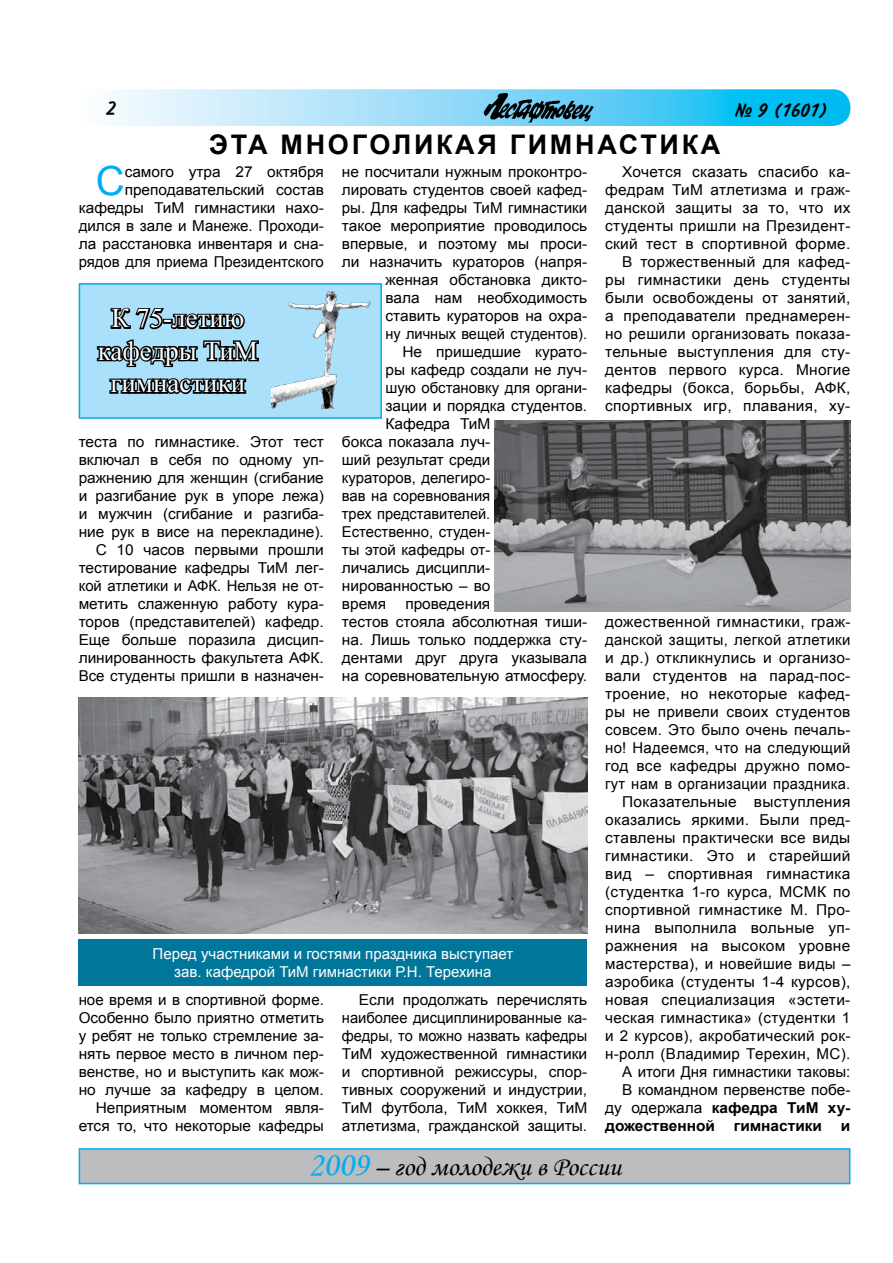
<style>
.page{position:relative;width:893px;height:1263px;background:#fff}
.page>*{position:absolute;margin:0;border:0;box-sizing:border-box;transform-origin:0 0}
.t1{font:40.2px "Arial";color:#00adef}
.t2{font:27px/32.4px "Times New Roman";color:#fff;text-align:center}
.t3{font:27px "Monotype Corsiva";color:#000}
.t4{font:700 27px "Arial";letter-spacing:.1em;color:#000}
.t5{font:19.5px "Inform CTT";color:#000}
.t6{font:15px/18px "Arial";color:#000;text-align:right}
.t7{font:15px/18px "Arial";letter-spacing:.02em;color:#000;text-align:right}
.t8{font:15px/18px "Arial";color:#fff;text-align:center}
.t9{font:700 15px "Arial";color:#000}
.s1{font-weight:400}
.s2{font-size:34.5px;color:#00adef}
</style>
<div class="page">
<svg style="left:79px;top:89px;width:771px;height:37px;background:#85daf8"></svg>
<img style="left:482px;top:93px;width:113px;height:29px">
<div style="left:79px;top:1149px;width:771px;height:34px;background:#bcbdbf"></div>
<div style="left:79px;top:1148px;width:771px;height:36px;border:2px solid #00adef"></div>
<img style="left:79px;top:697px;width:508px;height:237px">
<div style="left:79px;top:939px;width:508px;height:47px;background:#00769b"></div>
<div style="left:79px;top:284px;width:302px;height:134px;background:#aae0fa"></div>
<svg style="left:96px;top:307px;width:163px;height:88px"></svg>
<div style="left:79px;top:283px;width:303px;height:136px;border:2px solid #00adef"></div>
<img style="left:271px;top:291px;width:99px;height:118px">
<img style="left:495px;top:420px;width:355px;height:192px">
<h3 class="t5" style="left:106px;top:98px;width:11px">2</h3>
<h3 class="t5" style="left:735px;top:99px;width:94px">¹ 9 (1601)</h3>
<h2 class="t4" style="left:209px;top:127px;width:513px">ЭТА МНОГОЛИКАЯ ГИМНАСТИКА</h2>
<h1 class="t1" style="left:96px;top:154px;width:30px">С</h1>
<p class="t6" style="left:79px;top:163px;width:247px">самого утра 27 октября преподавательский состав кафедры ТиМ гимнастики нахо&shy;дился в зале и Манеже. Проходи&shy;ла расстановка инвентаря и сна&shy;рядов для приема Президентского</p>
<h2 class="t2" style="left:98px;top:302px;width:162px">К 75-летию кафедры ТиМ гимнастики</h2>
<p class="t6" style="left:79px;top:433px;width:247px">теста по гимнастике. Этот тест включал в себя по одному уп&shy;ражнению для женщин (сгибание и разгибание рук в упоре лежа) и мужчин (сгибание и разгиба&shy;ние рук в висе на перекладине).<br>С 10 часов первыми прошли тестирование кафедры ТиМ лег&shy;кой атлетики и АФК. Нельзя не от&shy;метить слаженную работу кура&shy;торов (представителей) кафедр.<br>Еще больше поразила дисцип&shy;линированность факультета АФК.<br>Все студенты пришли в назначен-</p>
<p class="t6" style="left:342px;top:163px;width:247px">не посчитали нужным проконтро-</p>
<p class="t6" style="left:342px;top:181px;width:247px">лировать студентов своей кафед-</p>
<p class="t6" style="left:342px;top:199px;width:247px">ры. Для кафедры ТиМ гимнастики</p>
<p class="t6" style="left:342px;top:217px;width:247px">такое мероприятие проводилось</p>
<p class="t6" style="left:342px;top:235px;width:247px">впервые, и поэтому мы проси-</p>
<p class="t6" style="left:342px;top:253px;width:247px">ли назначить кураторов (напря-</p>
<p class="t6" style="left:385px;top:271px;width:203px">женная обстановка дикто-</p>
<p class="t6" style="left:385px;top:289px;width:203px">вала нам необходимость</p>
<p class="t6" style="left:385px;top:307px;width:203px">ставить кураторов на охра-</p>
<p class="t6" style="left:385px;top:325px;width:203px">ну личных вещей студентов).</p>
<p class="t6" style="left:402px;top:343px;width:186px">Не пришедшие курато-</p>
<p class="t6" style="left:385px;top:361px;width:203px">ры кафедр создали не луч-</p>
<p class="t6" style="left:385px;top:379px;width:203px">шую обстановку для органи-</p>
<p class="t6" style="left:385px;top:397px;width:203px">зации и порядка студентов.</p>
<p class="t6" style="left:385px;top:415px;width:106px">Кафедра ТиМ</p>
<p class="t6" style="left:342px;top:433px;width:150px">бокса показала луч-</p>
<p class="t6" style="left:342px;top:451px;width:150px">ший результат среди</p>
<p class="t6" style="left:342px;top:469px;width:150px">кураторов, делегиро-</p>
<p class="t6" style="left:342px;top:487px;width:150px">вав на соревнования</p>
<p class="t6" style="left:342px;top:505px;width:150px">трех представителей.</p>
<p class="t6" style="left:342px;top:523px;width:150px">Естественно, студен-</p>
<p class="t6" style="left:342px;top:541px;width:150px">ты этой кафедры от-</p>
<p class="t6" style="left:342px;top:559px;width:150px">личались дисципли-</p>
<p class="t6" style="left:342px;top:577px;width:150px">нированностью – во</p>
<p class="t6" style="left:342px;top:595px;width:46px">время</p>
<p class="t6" style="left:342px;top:595px;width:247px;text-align:left;text-indent:63px">проведения<br>тестов стояла абсолютная тиши&shy;на. Лишь только поддержка сту&shy;дентами друг друга указывала на соревновательную атмосферу.</p>
<p class="t8" style="left:153px;top:945px;width:362px">Перед участниками и гостями праздника выступает зав. кафедрой ТиМ гимнастики Р.Н. Терехина</p>
<p class="t6" style="left:79px;top:991px;width:247px">ное время и в спортивной форме.<br>Особенно было приятно отметить у ребят не только стремление за&shy;нять первое место в личном пер&shy;венстве, но и выступить как мож&shy;но лучше за кафедру в целом.<br>Неприятным моментом явля&shy;ется то, что некоторые кафедры</p>
<p class="t6" style="left:342px;top:991px;width:247px;text-align:justify;text-indent:17px">Если продолжать перечислять наиболее дисциплинированные ка&shy;федры, то можно назвать кафедры ТиМ художественной гимнастики и спортивной режиссуры, спор&shy;тивных сооружений и индустрии, ТиМ футбола, ТиМ хоккея, ТиМ атлетизма, гражданской защиты.</p>
<p class="t7" style="left:605px;top:163px;width:247px">Хочется сказать спасибо ка&shy;федрам ТиМ атлетизма и граж&shy;данской защиты за то, что их студенты пришли на Президент&shy;ский тест в спортивной форме.<br>В торжественный для кафед&shy;ры гимнастики день студенты были освобождены от занятий, а преподаватели преднамерен&shy;но решили организовать показа&shy;тельные выступления для сту&shy;дентов первого курса. Многие кафедры (бокса, борьбы, АФК, спортивных игр, плавания, ху-</p>
<p class="t7" style="left:605px;top:613px;width:247px">дожественной гимнастики, граж-</p>
<p class="t7" style="left:605px;top:631px;width:247px">данской защиты, легкой атлетики</p>
<p class="t7" style="left:605px;top:649px;width:247px">и др.) откликнулись и организо-</p>
<p class="t7" style="left:605px;top:667px;width:247px">вали студентов на парад-пос-</p>
<p class="t7" style="left:605px;top:685px;width:247px">троение, но некоторые кафед-</p>
<p class="t7" style="left:605px;top:703px;width:247px">ры не привели своих студентов</p>
<p class="t7" style="left:605px;top:721px;width:247px">совсем. Это было очень печаль-</p>
<p class="t7" style="left:605px;top:739px;width:247px">но! Надеемся, что на следующий</p>
<p class="t7" style="left:605px;top:757px;width:247px">год все кафедры дружно помо-</p>
<p class="t7" style="left:605px;top:775px;width:247px">гут нам в организации праздника.</p>
<p class="t7" style="left:622px;top:793px;width:230px">Показательные выступления</p>
<p class="t7" style="left:605px;top:811px;width:247px">оказались яркими. Были пред-</p>
<p class="t7" style="left:605px;top:829px;width:247px">ставлены практически все виды</p>
<p class="t7" style="left:605px;top:847px;width:247px">гимнастики. Это и старейший</p>
<p class="t7" style="left:605px;top:865px;width:247px">вид – спортивная гимнастика</p>
<p class="t7" style="left:605px;top:883px;width:247px">(студентка 1-го курса, МСМК по</p>
<p class="t7" style="left:605px;top:901px;width:247px">спортивной гимнастике М. Про-</p>
<p class="t7" style="left:605px;top:919px;width:247px">нина выполнила вольные уп-</p>
<p class="t7" style="left:605px;top:937px;width:247px">ражнения на высоком уровне</p>
<p class="t7" style="left:605px;top:955px;width:247px">мастерства), и новейшие виды –</p>
<p class="t7" style="left:605px;top:973px;width:247px">аэробика (студенты 1-4 курсов),</p>
<p class="t7" style="left:605px;top:991px;width:247px">новая специализация «эстети-</p>
<p class="t7" style="left:605px;top:1009px;width:247px">ческая гимнастика» (студентки 1</p>
<p class="t7" style="left:605px;top:1027px;width:247px">и 2 курсов), акробатический рок-</p>
<p class="t7" style="left:605px;top:1045px;width:247px">н-ролл (Владимир Терехин, МС).</p>
<p class="t6" style="left:622px;top:1063px;width:230px">А итоги Дня гимнастики таковы:</p>
<p class="t6" style="left:622px;top:1081px;width:230px">В командном первенстве побе-</p>
<p class="t9" style="left:605px;top:1097px;width:247px"><span class="s1">ду одержала</span> кафедра ТиМ ху-</p>
<p class="t9" style="left:605px;top:1115px;width:111px">дожественной</p>
<p class="t9" style="left:734px;top:1115px;width:90px">гимнастики</p>
<p class="t9" style="left:841px;top:1115px;width:11px">и</p>
<h2 class="t3" style="left:308px;top:1150px;width:315px"><span class="s2">2009</span> – год молодежи в России</h2>
</div>
